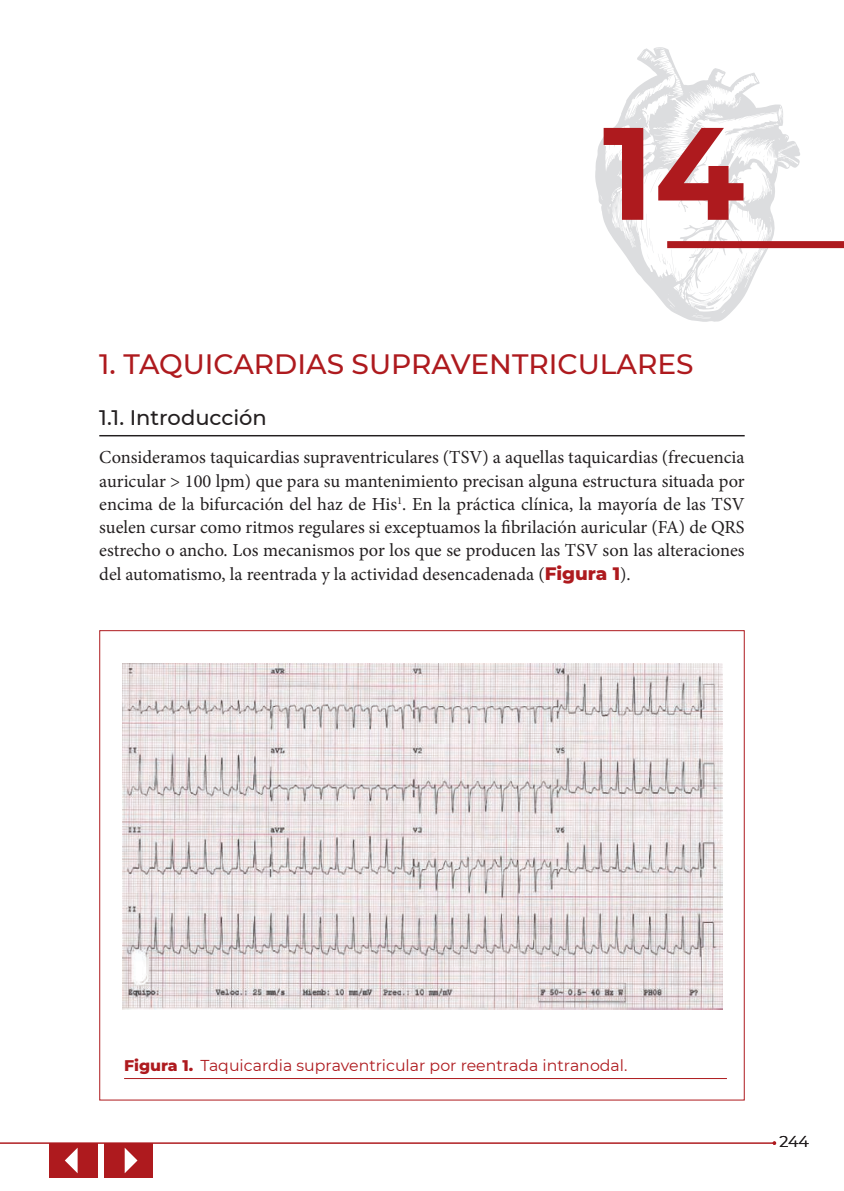
<style>
.page{position:relative;width:844px;height:1191px;background:#fff}
.page>*{position:absolute;margin:0;border:0;box-sizing:border-box;transform-origin:0 0}
.t1{font:700 131.25px "Montserrat";color:#ae1a1e}
.t2{font:500 28px "Montserrat";color:#ae1a1e}
.t3{font:500 21px "Montserrat";color:#231f20}
.t4{font:18.38px/23.3px "Minion Pro";color:#231f20;text-align:justify}
.t5{font:15.75px "Montserrat";color:#ae1a1e}
.t6{font:15.75px "Montserrat";color:#231f20}
.s1{font-family:"Montserrat";font-weight:800;color:#ae1a1e}
.s2{font-weight:800}
</style>
<div class="page">
<div style="left:50px;top:1143px;width:48px;height:34px;background:#ae1a1e"></div>
<svg style="left:65px;top:1147px;width:13px;height:26px"></svg>
<div style="left:104px;top:1143px;width:49px;height:34px;background:#ae1a1e"></div>
<svg style="left:125px;top:1148px;width:12px;height:25px"></svg>
<svg style="left:595px;top:47px;width:205px;height:275px"></svg>
<svg style="left:634px;top:170px;width:48px;height:107px"></svg>
<hr style="left:99px;top:435px;width:645px;height:1px;background:#231f20">
<hr style="left:0;top:1142px;width:774px;height:1px;background:#ae1a1e">
<div style="left:667px;top:241px;width:176px;height:7px;background:#ae1a1e"></div>
<hr style="left:124px;top:1078px;width:602px;height:1px;background:#ae1a1e">
<img style="left:122px;top:664px;width:600px;height:345px">
<h1 class="t1" style="left:602px;top:79px;width:143px">14</h1>
<h2 class="t2" style="left:99px;top:345px;width:595px">1. TAQUICARDIAS SUPRAVENTRICULARES</h2>
<p class="t3" style="left:99px;top:403px;width:169px">1.1. Introducción</p>
<p class="t4" style="left:99px;top:446px;width:646px">Consideramos taquicardias supraventriculares (TSV) a aquellas taquicardias (frecuencia auricular &gt; 100 lpm) que para su mantenimiento precisan alguna estructura situada por encima de la bifurcación del haz de His<sup>1</sup>. En la práctica clínica, la mayoría de las TSV suelen cursar como ritmos regulares si exceptuamos la fibrilación auricular (FA) de QRS estrecho o ancho. Los mecanismos por los que se producen las TSV son las alteraciones del automatismo, la reentrada y la actividad desencadenada (<span class="s1">Figura 1</span>).</p>
<p class="t5" style="left:124px;top:1054px;width:504px"><span class="s2">Figura 1.</span> Taquicardia supraventricular por reentrada intranodal.</p>
<p class="t6" style="left:779px;top:1130px;width:31px">244</p>
</div>
